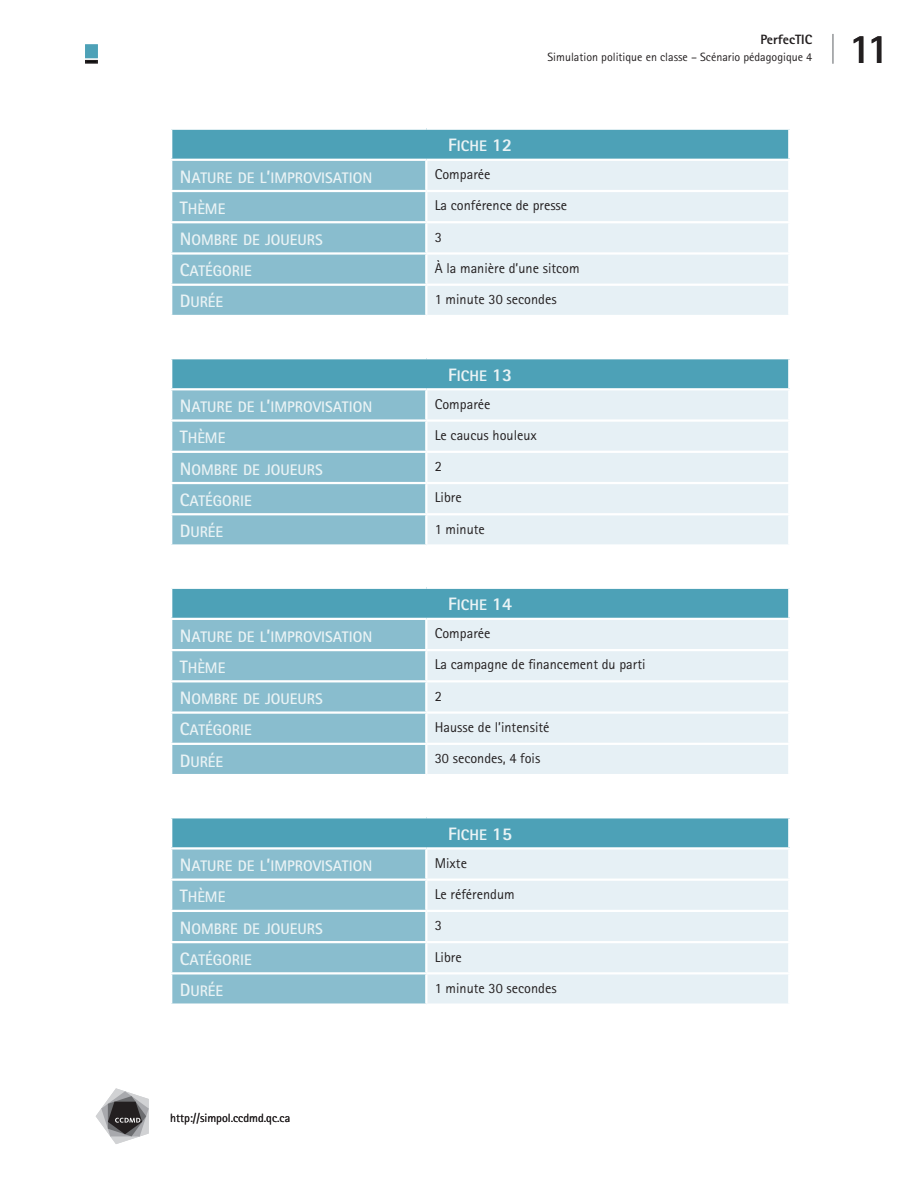
<style>
.page{position:relative;width:918px;height:1188px;background:#fff}
.page>*{position:absolute;margin:0;border:0;box-sizing:border-box;transform-origin:0 0}
.t1{font:700 42px "Rotis Sans Serif";color:#231f20}
._52_sTitre{font:15.3px "Rotis Sans Serif Bold SC850";color:#eaf3f5}
._51_titre{font:15.3px "Rotis Sans Serif Extra Bold SC850";color:#eaf3f5}
._55_tx{font:14.25px "Rotis Sans Serif";color:#231f20}
.t2{font:800 13.5px "Rotis Sans Serif";color:#231f20}
.t3{font:12px "Rotis Sans Serif";color:#231f20}
.s1{font-size:18px}
</style>
<div class="page">
<hr style="left:833px;top:34px;width:1px;height:30px;background:#939598">
<svg style="left:96px;top:1088px;width:53px;height:56px"></svg>
<div style="left:85px;top:44px;width:13px;height:14px;background:#4da1b7;border:2px solid #4da1b7"></div>
<div style="left:85px;top:60px;width:13px;height:4px;border:2px solid #231f20"></div>
<div style="left:171px;top:129px;width:618px;height:31px;background:#4da1b7"></div>
<div style="left:172px;top:161px;width:253px;height:154px;background:#89bdce"></div>
<div style="left:427px;top:161px;width:361px;height:154px;background:#e6f0f5"></div>
<hr style="left:170px;top:190px;width:256px;height:2px;background:#fff">
<hr style="left:426px;top:190px;width:364px;height:2px;background:#fff">
<hr style="left:170px;top:221px;width:256px;height:2px;background:#fff">
<hr style="left:426px;top:221px;width:364px;height:2px;background:#fff">
<hr style="left:170px;top:252px;width:256px;height:3px;background:#fff">
<hr style="left:426px;top:252px;width:364px;height:3px;background:#fff">
<hr style="left:170px;top:284px;width:256px;height:2px;background:#fff">
<hr style="left:426px;top:284px;width:364px;height:2px;background:#fff">
<hr style="left:170px;top:128px;width:256px;height:2px;background:#fff">
<hr style="left:170px;top:130px;width:2px;height:29px;background:#fff">
<hr style="left:426px;top:128px;width:364px;height:2px;background:#fff">
<hr style="left:788px;top:130px;width:2px;height:29px;background:#fff">
<hr style="left:170px;top:159px;width:256px;height:2px;background:#fff">
<hr style="left:426px;top:159px;width:364px;height:2px;background:#fff">
<div style="left:171px;top:358px;width:618px;height:31px;background:#4da1b7"></div>
<div style="left:172px;top:390px;width:253px;height:154px;background:#89bdce"></div>
<div style="left:427px;top:390px;width:361px;height:154px;background:#e6f0f5"></div>
<hr style="left:170px;top:419px;width:256px;height:3px;background:#fff">
<hr style="left:426px;top:419px;width:364px;height:3px;background:#fff">
<hr style="left:170px;top:451px;width:256px;height:2px;background:#fff">
<hr style="left:426px;top:451px;width:364px;height:2px;background:#fff">
<hr style="left:170px;top:482px;width:256px;height:2px;background:#fff">
<hr style="left:426px;top:482px;width:364px;height:2px;background:#fff">
<hr style="left:170px;top:513px;width:256px;height:2px;background:#fff">
<hr style="left:426px;top:513px;width:364px;height:2px;background:#fff">
<hr style="left:170px;top:357px;width:256px;height:2px;background:#fff">
<hr style="left:170px;top:359px;width:2px;height:29px;background:#fff">
<hr style="left:426px;top:357px;width:364px;height:2px;background:#fff">
<hr style="left:788px;top:359px;width:2px;height:29px;background:#fff">
<hr style="left:426px;top:388px;width:364px;height:2px;background:#fff">
<hr style="left:170px;top:388px;width:256px;height:2px;background:#fff">
<div style="left:171px;top:588px;width:618px;height:31px;background:#4da1b7"></div>
<div style="left:172px;top:620px;width:253px;height:154px;background:#89bdce"></div>
<div style="left:427px;top:620px;width:361px;height:154px;background:#e6f0f5"></div>
<hr style="left:170px;top:649px;width:256px;height:2px;background:#fff">
<hr style="left:426px;top:649px;width:364px;height:2px;background:#fff">
<hr style="left:170px;top:680px;width:256px;height:2px;background:#fff">
<hr style="left:426px;top:680px;width:364px;height:2px;background:#fff">
<hr style="left:170px;top:711px;width:256px;height:3px;background:#fff">
<hr style="left:426px;top:711px;width:364px;height:3px;background:#fff">
<hr style="left:170px;top:743px;width:256px;height:2px;background:#fff">
<hr style="left:426px;top:743px;width:364px;height:2px;background:#fff">
<hr style="left:170px;top:587px;width:256px;height:2px;background:#fff">
<hr style="left:170px;top:589px;width:2px;height:29px;background:#fff">
<hr style="left:426px;top:587px;width:364px;height:2px;background:#fff">
<hr style="left:788px;top:589px;width:2px;height:29px;background:#fff">
<hr style="left:426px;top:618px;width:364px;height:2px;background:#fff">
<hr style="left:170px;top:618px;width:256px;height:2px;background:#fff">
<div style="left:171px;top:817px;width:618px;height:31px;background:#4da1b7"></div>
<div style="left:172px;top:850px;width:253px;height:153px;background:#89bdce"></div>
<div style="left:427px;top:850px;width:361px;height:153px;background:#e6f0f5"></div>
<hr style="left:170px;top:879px;width:256px;height:2px;background:#fff">
<hr style="left:426px;top:879px;width:364px;height:2px;background:#fff">
<hr style="left:170px;top:910px;width:256px;height:2px;background:#fff">
<hr style="left:426px;top:910px;width:364px;height:2px;background:#fff">
<hr style="left:170px;top:941px;width:256px;height:2px;background:#fff">
<hr style="left:426px;top:941px;width:364px;height:2px;background:#fff">
<hr style="left:170px;top:972px;width:256px;height:3px;background:#fff">
<hr style="left:426px;top:972px;width:364px;height:3px;background:#fff">
<hr style="left:170px;top:816px;width:256px;height:2px;background:#fff">
<hr style="left:170px;top:818px;width:2px;height:29px;background:#fff">
<hr style="left:426px;top:816px;width:364px;height:2px;background:#fff">
<hr style="left:788px;top:818px;width:2px;height:29px;background:#fff">
<hr style="left:426px;top:847px;width:364px;height:3px;background:#fff">
<hr style="left:170px;top:847px;width:256px;height:3px;background:#fff">
<p class="_51_titre" style="left:448px;top:136px;width:66px"><span class="s1">F</span>ICHE <span class="s1">12</span></p>
<p class="t2" style="left:761px;top:31px;width:53px">PerfecTIC</p>
<p class="t3" style="left:548px;top:50px;width:266px">Simulation politique en classe – Scénario pédagogique 4</p>
<p class="_52_sTitre" style="left:180px;top:168px;width:192px"><span class="s1">N</span>ATURE DE L<span class="s1">’</span>IMPROVISATION</p>
<p class="_55_tx" style="left:435px;top:166px;width:57px">Comparée</p>
<p class="_52_sTitre" style="left:180px;top:199px;width:47px"><span class="s1">T</span>HÈME</p>
<p class="_55_tx" style="left:435px;top:197px;width:134px">La conférence de presse</p>
<p class="_52_sTitre" style="left:180px;top:230px;width:145px"><span class="s1">N</span>OMBRE DE JOUEURS</p>
<p class="_55_tx" style="left:435px;top:228px;width:9px">3</p>
<p class="_52_sTitre" style="left:180px;top:261px;width:73px"><span class="s1">C</span>ATÉGORIE</p>
<p class="_55_tx" style="left:435px;top:260px;width:146px">À la manière d’une sitcom</p>
<p class="_52_sTitre" style="left:180px;top:293px;width:45px"><span class="s1">D</span>URÉE</p>
<p class="_55_tx" style="left:435px;top:291px;width:123px">1 minute 30 secondes</p>
<p class="_51_titre" style="left:448px;top:366px;width:66px"><span class="s1">F</span>ICHE <span class="s1">13</span></p>
<p class="_52_sTitre" style="left:180px;top:397px;width:192px"><span class="s1">N</span>ATURE DE L<span class="s1">’</span>IMPROVISATION</p>
<p class="_55_tx" style="left:435px;top:395px;width:57px">Comparée</p>
<p class="_52_sTitre" style="left:180px;top:428px;width:47px"><span class="s1">T</span>HÈME</p>
<p class="_55_tx" style="left:435px;top:427px;width:104px">Le caucus houleux</p>
<p class="_52_sTitre" style="left:180px;top:460px;width:145px"><span class="s1">N</span>OMBRE DE JOUEURS</p>
<p class="_55_tx" style="left:435px;top:458px;width:9px">2</p>
<p class="_52_sTitre" style="left:180px;top:491px;width:73px"><span class="s1">C</span>ATÉGORIE</p>
<p class="_55_tx" style="left:435px;top:489px;width:28px">Libre</p>
<p class="_52_sTitre" style="left:180px;top:522px;width:45px"><span class="s1">D</span>URÉE</p>
<p class="_55_tx" style="left:435px;top:520px;width:52px">1 minute</p>
<p class="_51_titre" style="left:448px;top:595px;width:66px"><span class="s1">F</span>ICHE <span class="s1">14</span></p>
<p class="_52_sTitre" style="left:180px;top:627px;width:192px"><span class="s1">N</span>ATURE DE L<span class="s1">’</span>IMPROVISATION</p>
<p class="_55_tx" style="left:435px;top:625px;width:57px">Comparée</p>
<p class="_52_sTitre" style="left:180px;top:658px;width:47px"><span class="s1">T</span>HÈME</p>
<p class="_55_tx" style="left:435px;top:656px;width:212px">La campagne de financement du parti</p>
<p class="_52_sTitre" style="left:180px;top:689px;width:145px"><span class="s1">N</span>OMBRE DE JOUEURS</p>
<p class="_55_tx" style="left:435px;top:687px;width:9px">2</p>
<p class="_52_sTitre" style="left:180px;top:720px;width:73px"><span class="s1">C</span>ATÉGORIE</p>
<p class="_55_tx" style="left:435px;top:719px;width:116px">Hausse de l’intensité</p>
<p class="_52_sTitre" style="left:180px;top:752px;width:45px"><span class="s1">D</span>URÉE</p>
<p class="_55_tx" style="left:435px;top:750px;width:107px">30 secondes, 4 fois</p>
<p class="_51_titre" style="left:448px;top:825px;width:66px"><span class="s1">F</span>ICHE <span class="s1">15</span></p>
<p class="_52_sTitre" style="left:180px;top:856px;width:192px"><span class="s1">N</span>ATURE DE L<span class="s1">’</span>IMPROVISATION</p>
<p class="_55_tx" style="left:435px;top:855px;width:34px">Mixte</p>
<p class="_52_sTitre" style="left:180px;top:888px;width:47px"><span class="s1">T</span>HÈME</p>
<p class="_55_tx" style="left:435px;top:886px;width:81px">Le référendum</p>
<p class="_52_sTitre" style="left:180px;top:919px;width:145px"><span class="s1">N</span>OMBRE DE JOUEURS</p>
<p class="_55_tx" style="left:435px;top:917px;width:9px">3</p>
<p class="_52_sTitre" style="left:180px;top:950px;width:73px"><span class="s1">C</span>ATÉGORIE</p>
<p class="_55_tx" style="left:435px;top:948px;width:28px">Libre</p>
<p class="_52_sTitre" style="left:180px;top:981px;width:45px"><span class="s1">D</span>URÉE</p>
<p class="_55_tx" style="left:435px;top:980px;width:123px">1 minute 30 secondes</p>
<h1 class="t1" style="left:849px;top:22px;width:42px">11</h1>
<p class="t3" style="left:170px;top:1111px;width:122px">http://simpol.ccdmd.qc.ca</p>
</div>
